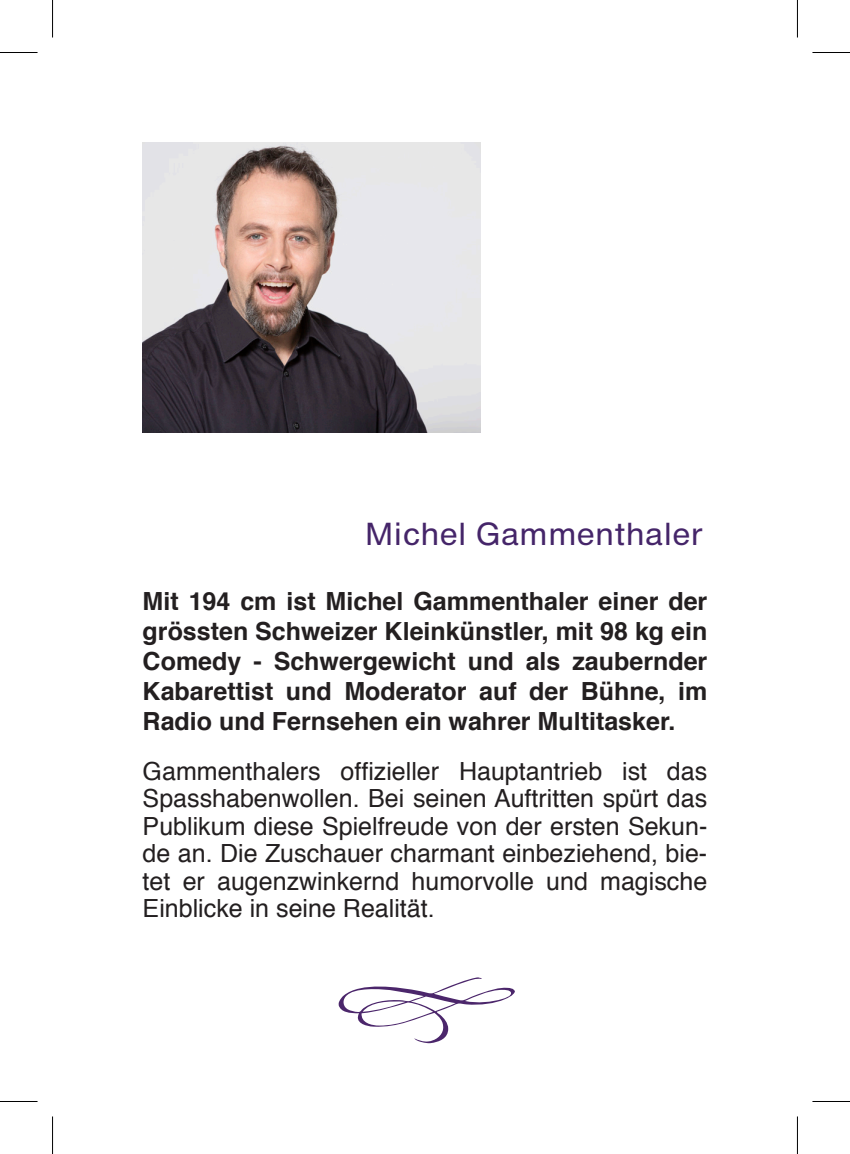
<style>
.page{position:relative;width:850px;height:1154px;background:#fff}
.page>*{position:absolute;margin:0;border:0;box-sizing:border-box;transform-origin:0 0}
.t1{font:31.5px "Helvetica Greek Upright";color:#452569}
.t2{font:25px/27.5px "Helvetica";color:#231f20;text-align:justify}
.t3{font:700 25px/30px "Helvetica";color:#231f20;text-align:justify}
</style>
<div class="page">
<svg style="left:338px;top:977px;width:176px;height:66px"></svg>
<img style="left:142px;top:143px;width:338px;height:290px">
<hr style="left:0;top:52px;width:38px;height:1px;background:#000">
<hr style="left:812px;top:52px;width:37px;height:1px;background:#000">
<hr style="left:0;top:1101px;width:38px;height:1px;background:#000">
<hr style="left:812px;top:1101px;width:37px;height:1px;background:#000">
<hr style="left:52px;top:0;width:1px;height:38px;background:#000">
<hr style="left:52px;top:1116px;width:1px;height:38px;background:#000">
<hr style="left:796px;top:0;width:1px;height:38px;background:#000">
<hr style="left:796px;top:1116px;width:1px;height:38px;background:#000">
<p class="t1" style="left:364px;top:517px;width:339px">Michel Gammenthaler</p>
<p class="t3" style="left:142px;top:586px;width:566px">Mit 194 cm ist Michel Gammenthaler einer der grössten Schweizer Kleinkünstler, mit 98 kg ein Comedy - Schwergewicht und als zaubernder Kabarettist und Moderator auf der Bühne, im Radio und Fernsehen ein wahrer Multitasker.</p>
<p class="t2" style="left:142px;top:758px;width:566px">Gammenthalers offizieller Hauptantrieb ist das Spasshabenwollen. Bei seinen Auftritten spürt das Publikum diese Spielfreude von der ersten Sekun&shy;de an. Die Zuschauer charmant einbeziehend, bie&shy;tet er augenzwinkernd humorvolle und magische Einblicke in seine Realität.</p>
</div>
